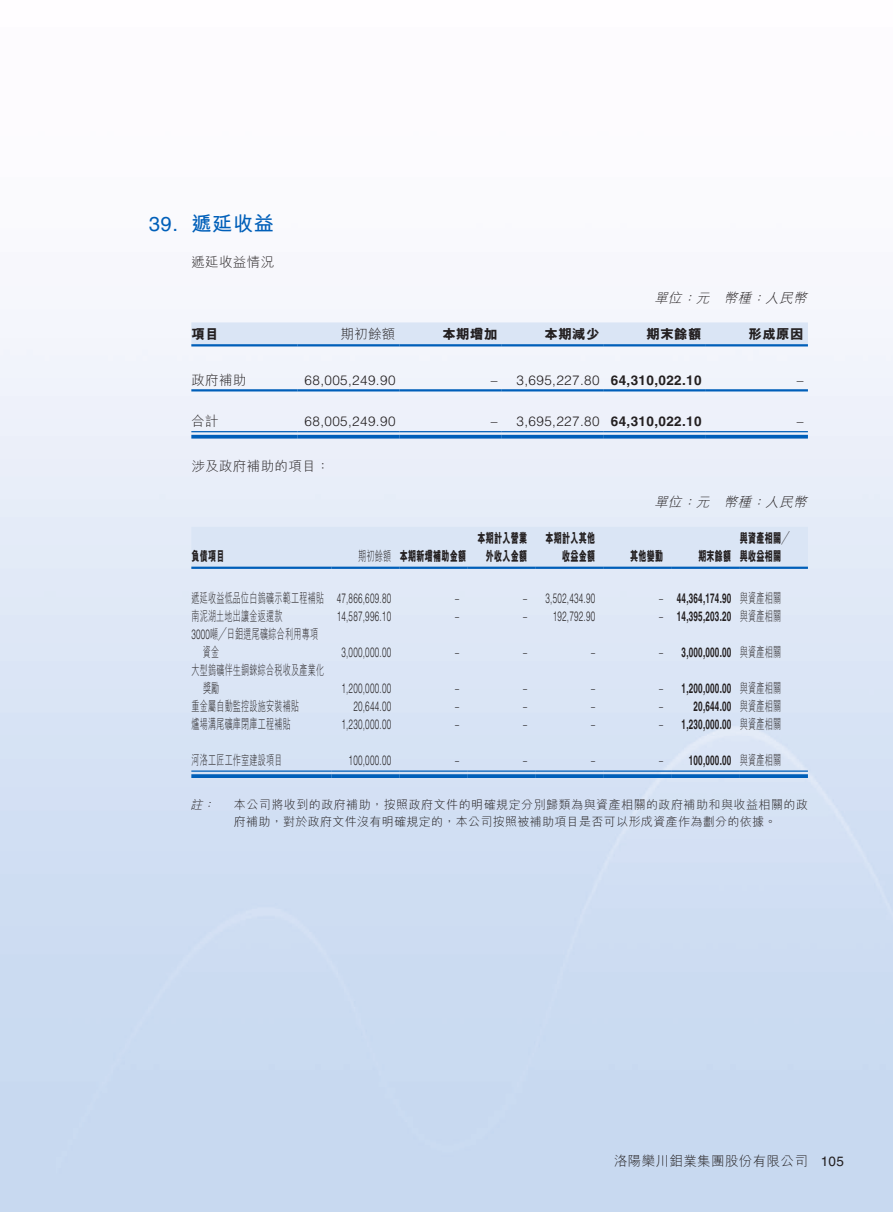
<style>
.page{position:relative;width:893px;height:1212px;background:#fff}
.page>*{position:absolute;margin:0;border:0;box-sizing:border-box;transform-origin:0 0}
.t1{font:700 20.25px "M Hei HK";color:#005fb9}
.t2{font:700 13.5px "Helvetica LT Std";letter-spacing:.03em;color:#231f20;scale:.6 1}
.t3{font:300 13.5px/18px "M Hei HK";letter-spacing:.03em;color:#231f20;scale:.6 1}
.t4{font:300 13.5px "Helvetica LT Std";letter-spacing:.03em;color:#231f20;scale:.6 1}
.t5{font:300 13.5px "Helvetica LT Std";letter-spacing:.03em;color:#231f20}
.t6{font:800 13.5px/18px "M Hei HK";letter-spacing:.03em;color:#231f20;text-align:right;scale:.6 1}
.t7{font:300 13.5px "M Hei HK";letter-spacing:.03em;color:#231f20}
.t8{font:italic 300 13.5px "M Hei HK";color:#231f20}
.t9{font:800 13.5px "M Hei HK";letter-spacing:.03em;color:#231f20}
.t10{font:300 12px/16.5px "M Hei HK";letter-spacing:.04em;color:#231f20}
.t11{font:italic 300 12px "M Hei HK";color:#231f20}
.s1{font-family:"Helvetica LT Std";font-weight:400}
.s2{font-weight:700}
.s3{font-weight:300}
.s4{font-family:"Helvetica LT Std"}
.s5{font-family:"M Hei HK";font-weight:300}
</style>
<div class="page">
<div style="left:191px;top:322px;width:617px;height:22px;background:#dae5f5"></div>
<hr style="left:191px;top:344px;width:107px;height:2px;background:#005fb9">
<hr style="left:298px;top:344px;width:102px;height:2px;background:#005fb9">
<hr style="left:400px;top:344px;width:102px;height:2px;background:#005fb9">
<hr style="left:502px;top:344px;width:102px;height:2px;background:#005fb9">
<hr style="left:604px;top:344px;width:102px;height:2px;background:#005fb9">
<hr style="left:706px;top:344px;width:102px;height:2px;background:#005fb9">
<hr style="left:191px;top:389px;width:107px;height:2px;background:#005fb9">
<hr style="left:298px;top:389px;width:102px;height:2px;background:#005fb9">
<hr style="left:400px;top:389px;width:102px;height:2px;background:#005fb9">
<hr style="left:502px;top:389px;width:102px;height:2px;background:#005fb9">
<hr style="left:604px;top:389px;width:102px;height:2px;background:#005fb9">
<hr style="left:706px;top:389px;width:102px;height:2px;background:#005fb9">
<hr style="left:191px;top:431px;width:107px;height:1px;background:#005fb9">
<svg style="left:191px;top:435px;width:107px;height:4px"></svg>
<hr style="left:298px;top:431px;width:102px;height:1px;background:#005fb9">
<svg style="left:298px;top:435px;width:102px;height:4px"></svg>
<hr style="left:400px;top:431px;width:102px;height:1px;background:#005fb9">
<svg style="left:400px;top:435px;width:102px;height:4px"></svg>
<hr style="left:502px;top:431px;width:102px;height:1px;background:#005fb9">
<svg style="left:502px;top:435px;width:102px;height:4px"></svg>
<hr style="left:604px;top:431px;width:102px;height:1px;background:#005fb9">
<svg style="left:604px;top:435px;width:102px;height:4px"></svg>
<hr style="left:706px;top:431px;width:102px;height:1px;background:#005fb9">
<svg style="left:706px;top:435px;width:102px;height:4px"></svg>
<div style="left:191px;top:527px;width:617px;height:40px;background:#dae5f5"></div>
<hr style="left:191px;top:567px;width:141px;height:2px;background:#005fb9">
<hr style="left:332px;top:567px;width:68px;height:2px;background:#005fb9">
<hr style="left:400px;top:567px;width:68px;height:2px;background:#005fb9">
<hr style="left:468px;top:567px;width:68px;height:2px;background:#005fb9">
<hr style="left:536px;top:567px;width:68px;height:2px;background:#005fb9">
<hr style="left:604px;top:567px;width:68px;height:2px;background:#005fb9">
<hr style="left:672px;top:567px;width:68px;height:2px;background:#005fb9">
<hr style="left:740px;top:567px;width:68px;height:2px;background:#005fb9">
<hr style="left:191px;top:770px;width:141px;height:2px;background:#005fb9">
<svg style="left:191px;top:774px;width:141px;height:4px"></svg>
<hr style="left:332px;top:770px;width:68px;height:2px;background:#005fb9">
<svg style="left:332px;top:774px;width:68px;height:4px"></svg>
<hr style="left:400px;top:770px;width:68px;height:2px;background:#005fb9">
<svg style="left:400px;top:774px;width:68px;height:4px"></svg>
<hr style="left:468px;top:770px;width:68px;height:2px;background:#005fb9">
<svg style="left:468px;top:774px;width:68px;height:4px"></svg>
<hr style="left:536px;top:770px;width:68px;height:2px;background:#005fb9">
<svg style="left:536px;top:774px;width:68px;height:4px"></svg>
<hr style="left:604px;top:770px;width:68px;height:2px;background:#005fb9">
<svg style="left:604px;top:774px;width:68px;height:4px"></svg>
<hr style="left:672px;top:770px;width:68px;height:2px;background:#005fb9">
<svg style="left:672px;top:774px;width:68px;height:4px"></svg>
<hr style="left:740px;top:770px;width:68px;height:2px;background:#005fb9">
<svg style="left:740px;top:774px;width:68px;height:4px"></svg>
<h1 class="t1" style="left:149px;top:209px;width:127px"><span class="s1">39.</span> 遞延收益</h1>
<p class="t7" style="left:191px;top:255px;width:84px">遞延收益情況</p>
<p class="t8" style="left:654px;top:291px;width:157px">單位：元 幣種：人民幣</p>
<p class="t9" style="left:191px;top:327px;width:29px">項目</p>
<p class="t7" style="left:340px;top:327px;width:57px">期初餘額</p>
<p class="t9" style="left:442px;top:327px;width:57px">本期增加</p>
<p class="t9" style="left:544px;top:327px;width:57px">本期減少</p>
<p class="t9" style="left:646px;top:327px;width:57px">期末餘額</p>
<p class="t9" style="left:748px;top:327px;width:57px">形成原因</p>
<p class="t7" style="left:191px;top:373px;width:57px">政府補助</p>
<p class="t5" style="left:305px;top:372px;width:92px">68,005,249.90</p>
<p class="t5" style="left:491px;top:372px;width:212px">– 3,695,227.80 <span class="s2">64,310,022.10</span></p>
<p class="t5" style="left:797px;top:372px;width:8px">–</p>
<p class="t7" style="left:191px;top:414px;width:29px">合計</p>
<p class="t5" style="left:305px;top:413px;width:92px">68,005,249.90</p>
<p class="t5" style="left:491px;top:413px;width:212px">– 3,695,227.80 <span class="s2">64,310,022.10</span></p>
<p class="t5" style="left:797px;top:413px;width:8px">–</p>
<p class="t7" style="left:191px;top:459px;width:140px">涉及政府補助的項目：</p>
<p class="t8" style="left:654px;top:495px;width:157px">單位：元 幣種：人民幣</p>
<p class="t6" style="left:191px;top:547px;width:57px">負債項目</p>
<p class="t6" style="left:358px;top:547px;width:181px"><span class="s3">期初餘額</span> 本期新增補助金額</p>
<p class="t6" style="left:478px;top:529px;width:84px">本期計入營業外收入金額</p>
<p class="t6" style="left:546px;top:529px;width:84px">本期計入其他收益金額</p>
<p class="t6" style="left:630px;top:547px;width:57px">其他變動</p>
<p class="t6" style="left:698px;top:547px;width:57px">期末餘額</p>
<p class="t6" style="left:740px;top:529px;width:84px;text-align:left">與資產相關╱與收益相關</p>
<p class="t3" style="left:191px;top:589px;width:335px">遞延收益低品位白鎢礦示範工程補貼 <span class="s4">47,866,609.80</span></p>
<p class="t4" style="left:455px;top:590px;width:8px">–</p>
<p class="t4" style="left:523px;top:590px;width:122px">– 3,502,434.90</p>
<p class="t2" style="left:659px;top:590px;width:205px"><span class="s3">–</span> 44,364,174.90 <span class="s5">與資產相關</span></p>
<p class="t3" style="left:191px;top:607px;width:154px">南泥湖土地出讓金返還款</p>
<p class="t4" style="left:337px;top:608px;width:92px">14,587,996.10</p>
<p class="t4" style="left:455px;top:608px;width:8px">–</p>
<p class="t4" style="left:523px;top:608px;width:122px">– 192,792.90</p>
<p class="t2" style="left:659px;top:608px;width:205px"><span class="s3">–</span> 14,395,203.20 <span class="s5">與資產相關</span></p>
<p class="t3" style="left:203px;top:625px;width:194px;text-indent:-11px"><span class="s4">3000</span>噸╱日鉬選尾礦綜合利用專項資金</p>
<p class="t4" style="left:341px;top:644px;width:84px">3,000,000.00</p>
<p class="t4" style="left:455px;top:644px;width:8px">–</p>
<p class="t4" style="left:523px;top:644px;width:8px">–</p>
<p class="t4" style="left:591px;top:644px;width:8px">–</p>
<p class="t2" style="left:659px;top:644px;width:205px"><span class="s3">–</span> 3,000,000.00 <span class="s5">與資產相關</span></p>
<p class="t3" style="left:203px;top:661px;width:204px;text-indent:-11px">大型鎢礦伴生銅錸綜合稅收及產業化獎勵</p>
<p class="t4" style="left:341px;top:680px;width:84px">1,200,000.00</p>
<p class="t4" style="left:455px;top:680px;width:8px">–</p>
<p class="t4" style="left:523px;top:680px;width:8px">–</p>
<p class="t4" style="left:591px;top:680px;width:8px">–</p>
<p class="t2" style="left:659px;top:680px;width:205px"><span class="s3">–</span> 1,200,000.00 <span class="s5">與資產相關</span></p>
<p class="t3" style="left:191px;top:697px;width:182px">重金屬自動監控設施安裝補貼</p>
<p class="t4" style="left:353px;top:698px;width:65px">20,644.00</p>
<p class="t4" style="left:455px;top:698px;width:8px">–</p>
<p class="t4" style="left:523px;top:698px;width:8px">–</p>
<p class="t4" style="left:591px;top:698px;width:8px">–</p>
<p class="t2" style="left:659px;top:698px;width:205px"><span class="s3">–</span> 20,644.00 <span class="s5">與資產相關</span></p>
<p class="t3" style="left:191px;top:715px;width:168px">爐場溝尾礦庫閉庫工程補貼</p>
<p class="t4" style="left:341px;top:716px;width:84px">1,230,000.00</p>
<p class="t4" style="left:455px;top:716px;width:8px">–</p>
<p class="t4" style="left:523px;top:716px;width:8px">–</p>
<p class="t4" style="left:591px;top:716px;width:8px">–</p>
<p class="t2" style="left:659px;top:716px;width:205px"><span class="s3">–</span> 1,230,000.00 <span class="s5">與資產相關</span></p>
<p class="t3" style="left:191px;top:751px;width:154px">河洛工匠工作室建設項目</p>
<p class="t4" style="left:349px;top:752px;width:72px">100,000.00</p>
<p class="t4" style="left:455px;top:752px;width:8px">–</p>
<p class="t4" style="left:523px;top:752px;width:8px">–</p>
<p class="t4" style="left:591px;top:752px;width:8px">–</p>
<p class="t2" style="left:659px;top:752px;width:205px"><span class="s3">–</span> 100,000.00 <span class="s5">與資產相關</span></p>
<p class="t11" style="left:190px;top:798px;width:29px">註：</p>
<p class="t10" style="left:234px;top:796px;width:576px">本公司將收到的政府補助，按照政府文件的明確規定分別歸類為與資產相關的政府補助和與收益相關的政府補助，對於政府文件沒有明確規定的，本公司按照被補助項目是否可以形成資產作為劃分的依據。</p>
<p class="t7" style="left:614px;top:1154px;width:231px">洛陽欒川鉬業集團股份有限公司 <span class="s1">105</span></p>
</div>
